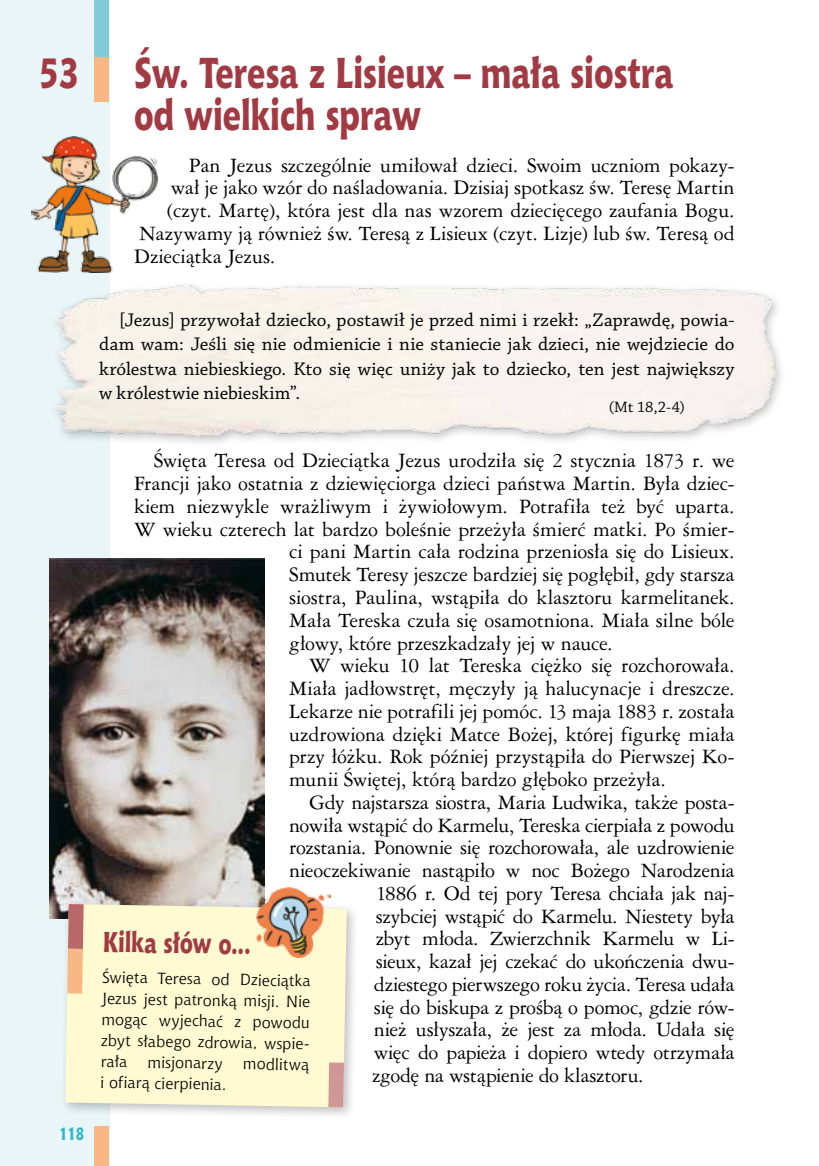
<style>
.page{position:relative;width:819px;height:1166px;background:#fff}
.page>*{position:absolute;margin:0;border:0;box-sizing:border-box;transform-origin:0 0}
.t1{font:42px/42px "Chianti X Bd PL";color:#a23a43;scale:.75 1}
.t2{font:28px "Chianti X Bd PL";color:#a23a43;scale:.75 1}
.t3{font:19.25px "Ameri Garmnd PL";letter-spacing:-.01em;color:#000}
.t4{font:19.25px/24.5px "Chaparral Pro";color:#000;text-align:justify}
.t5{font:17.5px "Chianti X Bd PL";color:#32b8c9;scale:.75 1}
.t6{font:15.75px/21px "Chianti PL";color:#000}
.t7{font:15.75px "Chaparral Pro";color:#000}
</style>
<div class="page">
<div style="left:0;top:0;width:109px;height:1166px;background:#eaf5f7"></div>
<div style="left:94px;top:1126px;width:15px;height:40px;background:#f7b885"></div>
<div style="left:94px;top:0;width:15px;height:57px;background:#80cbd7"></div>
<div style="left:94px;top:57px;width:15px;height:45px;background:#f7b885"></div>
<img style="left:32px;top:137px;width:125px;height:136px">
<div style="left:47px;top:280px;width:739px;height:168px;background:#000;opacity:.25"></div>
<img style="left:47px;top:277px;width:739px;height:164px">
<img style="left:50px;top:558px;width:214px;height:360px">
<div style="left:59px;top:898px;width:301px;height:222px;background:#000;opacity:.25"></div>
<div style="left:65px;top:904px;width:281px;height:203px;background:#fffad1"></div>
<svg style="left:328px;top:1062px;width:16px;height:45px"></svg>
<svg style="left:67px;top:904px;width:17px;height:89px;background:#d99a81"></svg>
<img style="left:256px;top:887px;width:74px;height:71px">
<h1 class="t1" style="left:39px;top:52px;width:55px">53</h1>
<h1 class="t1" style="left:134px;top:52px;width:720px">Św. Teresa z Lisieux – mała siostra od wielkich spraw</h1>
<p class="t3" style="left:189px;top:152px;width:547px">Pan Jezus szczególnie umiłował dzieci. Swoim uczniom pokazy-</p>
<p class="t3" style="left:171px;top:175px;width:565px">wał je jako wzór do naśladowania. Dzisiaj spotkasz św. Teresę Martin</p>
<p class="t3" style="left:167px;top:198px;width:568px">(czyt. Martę), która jest dla nas wzorem dziecięcego zaufania Bogu.</p>
<p class="t3" style="left:139px;top:220px;width:596px">Nazywamy ją również św. Teresą z Lisieux (czyt. Lizje) lub św. Teresą od</p>
<p class="t3" style="left:134px;top:243px;width:143px">Dzieciątka Jezus.</p>
<p class="t5" style="left:59px;top:1123px;width:35px">118</p>
<p class="t4" style="left:99px;top:308px;width:636px;text-indent:20px">[Jezus] przywołał dziecko, postawił je przed nimi i rzekł: „Zaprawdę, powia&shy;dam wam: Jeśli się nie odmienicie i nie staniecie jak dzieci, nie wejdziecie do królestwa niebieskiego. Kto się więc uniży jak to dziecko, ten jest największy w królestwie niebieskim”.</p>
<p class="t7" style="left:609px;top:398px;width:78px">(Mt 18,2-4)</p>
<p class="t3" style="left:154px;top:448px;width:582px">Święta Teresa od Dzieciątka Jezus urodziła się 2 stycznia 1873 r. we</p>
<p class="t3" style="left:134px;top:471px;width:600px">Francji jako ostatnia z dziewięciorga dzieci państwa Martin. Była dziec-</p>
<p class="t3" style="left:134px;top:493px;width:602px">kiem niezwykle wrażliwym i żywiołowym. Potrafiła też być uparta.</p>
<p class="t3" style="left:134px;top:516px;width:602px">W wieku czterech lat bardzo boleśnie przeżyła śmierć matki. Po śmier-</p>
<p class="t3" style="left:289px;top:539px;width:447px">ci pani Martin cała rodzina przeniosła się do Lisieux.</p>
<p class="t3" style="left:289px;top:562px;width:447px">Smutek Teresy jeszcze bardziej się pogłębił, gdy starsza</p>
<p class="t3" style="left:289px;top:584px;width:447px">siostra, Paulina, wstąpiła do klasztoru karmelitanek.</p>
<p class="t3" style="left:289px;top:607px;width:447px">Mała Tereska czuła się osamotniona. Miała silne bóle</p>
<p class="t3" style="left:289px;top:630px;width:325px">głowy, które przeszkadzały jej w nauce.</p>
<p class="t3" style="left:309px;top:653px;width:427px">W wieku 10 lat Tereska ciężko się rozchorowała.</p>
<p class="t3" style="left:289px;top:675px;width:447px">Miała jadłowstręt, męczyły ją halucynacje i dreszcze.</p>
<p class="t3" style="left:289px;top:698px;width:447px">Lekarze nie potrafili jej pomóc. 13 maja 1883 r. została</p>
<p class="t3" style="left:289px;top:721px;width:447px">uzdrowiona dzięki Matce Bożej, której figurkę miała</p>
<p class="t3" style="left:289px;top:744px;width:447px">przy łóżku. Rok później przystąpiła do Pierwszej Ko-</p>
<p class="t3" style="left:289px;top:767px;width:378px">munii Świętej, którą bardzo głęboko przeżyła.</p>
<p class="t3" style="left:309px;top:789px;width:427px">Gdy najstarsza siostra, Maria Ludwika, także posta-</p>
<p class="t3" style="left:289px;top:812px;width:447px">nowiła wstąpić do Karmelu, Tereska cierpiała z powodu</p>
<p class="t3" style="left:289px;top:835px;width:447px">rozstania. Ponownie się rozchorowała, ale uzdrowienie</p>
<p class="t3" style="left:289px;top:858px;width:447px">nieoczekiwanie nastąpiło w noc Bożego Narodzenia</p>
<p class="t3" style="left:375px;top:880px;width:360px">1886 r. Od tej pory Teresa chciała jak naj-</p>
<p class="t3" style="left:375px;top:903px;width:360px">szybciej wstąpić do Karmelu. Niestety była</p>
<p class="t3" style="left:375px;top:926px;width:358px">zbyt młoda. Zwierzchnik Karmelu w Li-</p>
<p class="t3" style="left:375px;top:949px;width:360px">sieux, kazał jej czekać do ukończenia dwu-</p>
<p class="t3" style="left:374px;top:971px;width:362px">dziestego pierwszego roku życia. Teresa udała</p>
<p class="t3" style="left:374px;top:994px;width:362px">się do biskupa z prośbą o pomoc, gdzie rów-</p>
<p class="t3" style="left:374px;top:1017px;width:362px">nież usłyszała, że jest za młoda. Udała się</p>
<p class="t3" style="left:374px;top:1040px;width:362px">więc do papieża i dopiero wtedy otrzymała</p>
<p class="t3" style="left:372px;top:1062px;width:273px">zgodę na wstąpienie do klasztoru.</p>
<h2 class="t2" style="left:103px;top:924px;width:199px;rotate:1deg">Kilka słów o...</h2>
<p class="t6" style="left:102px;top:966px;width:212px;rotate:1deg">Święta Teresa od Dzieciątka<br>Jezus jest patronką misji. Nie mogąc wyjechać z powodu zbyt słabego zdrowia, wspie&shy;rała</p>
<p class="t6" style="left:148px;top:1051px;width:76px;rotate:1deg">misjonarzy</p>
<p class="t6" style="left:243px;top:1053px;width:68px;rotate:1deg">modlitwą</p>
<p class="t6" style="left:101px;top:1071px;width:128px;rotate:1deg">i ofiarą cierpienia.</p>
</div>
